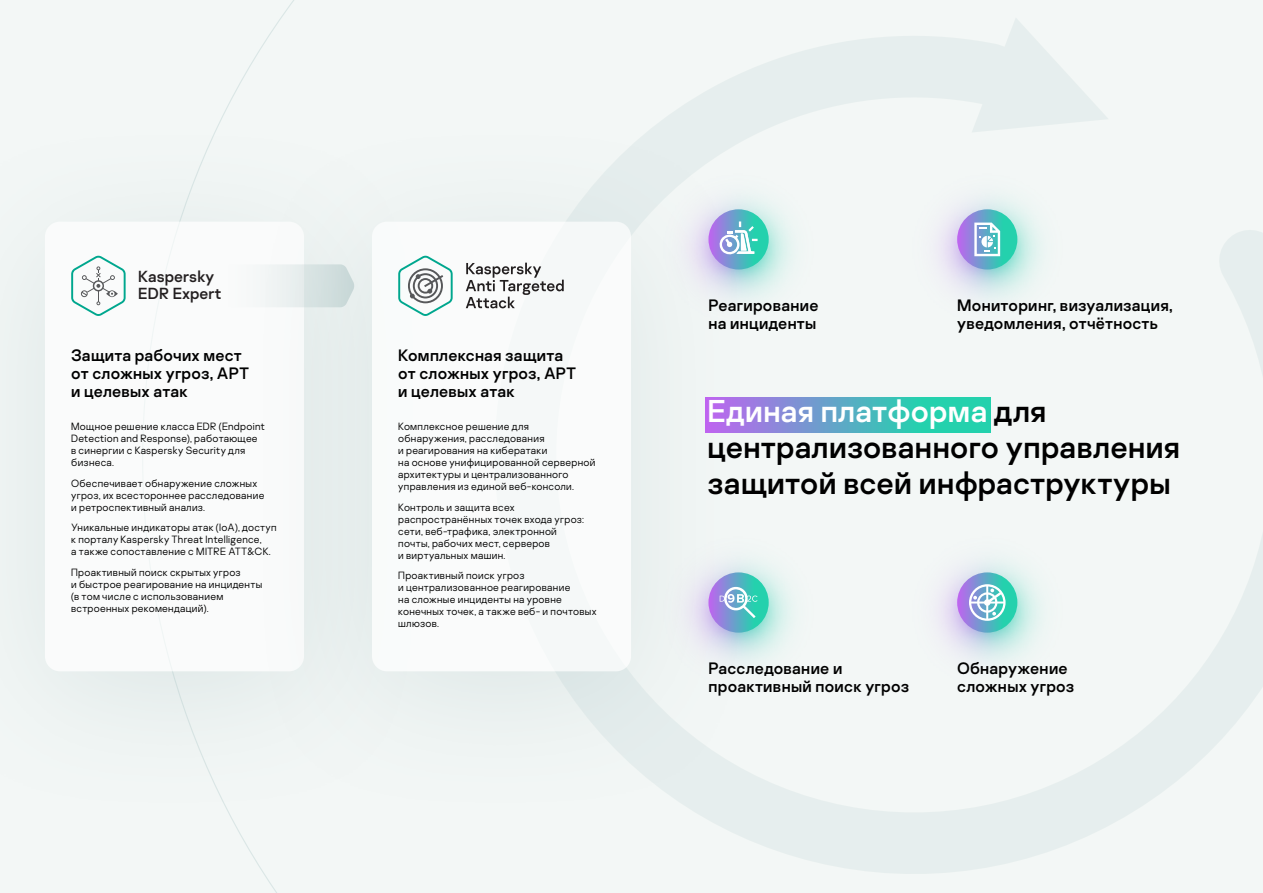
<style>
.page{position:relative;width:1263px;height:893px;background:#f3f7f6}
.page>*{position:absolute;margin:0;border:0;box-sizing:border-box;transform-origin:0 0}
.t1{font:31.5px/36px "Kaspersky Sans";letter-spacing:.01em;color:#000}
.t2{font:16.5px/18px "Kaspersky Sans";letter-spacing:.015em;color:#000}
.t3{font:16.05px/17px "Kaspersky Sans";letter-spacing:.005em;color:#231f20}
.copyright{font:300 10.5px/12px "Kaspersky Sans";letter-spacing:.03em;color:#000}
.s1{color:#fff}
</style>
<div class="page">
<svg style="left:666px;top:19px;width:597px;height:855px"></svg>
<div style="left:0;top:118px;width:430px;height:702px;background:#eff4f3"></div>
<div style="left:45px;top:222px;width:259px;height:449px;background:#fff;border-radius:15px"></div>
<div style="left:246px;top:118px;width:511px;height:702px;background:#eff4f3"></div>
<div style="left:372px;top:222px;width:259px;height:449px;background:#fff;border-radius:15px"></div>
<svg style="left:302px;top:264px;width:52px;height:43px;background:#d4e0df"></svg>
<svg style="left:71px;top:256px;width:55px;height:60px"></svg>
<svg style="left:466px;top:263px;width:98px;height:45px"></svg>
<svg style="left:398px;top:256px;width:55px;height:60px"></svg>
<img style="left:912px;top:173px;width:150px;height:150px">
<svg style="left:957px;top:209px;width:60px;height:60px;background:#62a8c7"></svg>
<svg style="left:974px;top:223px;width:26px;height:33px"></svg>
<img style="left:664px;top:173px;width:149px;height:150px">
<svg style="left:708px;top:209px;width:61px;height:60px;background:#63a9c7"></svg>
<svg style="left:719px;top:221px;width:38px;height:34px"></svg>
<img style="left:912px;top:536px;width:150px;height:150px">
<svg style="left:957px;top:572px;width:60px;height:61px;background:#64a8c8"></svg>
<svg style="left:969px;top:584px;width:36px;height:37px"></svg>
<img style="left:689px;top:536px;width:124px;height:150px">
<svg style="left:708px;top:572px;width:61px;height:61px;background:#66a9c8"></svg>
<svg style="left:720px;top:586px;width:37px;height:32px"></svg>
<svg style="left:705px;top:397px;width:286px;height:36px;background:#5fa7c6"></svg>
<p class="t3" style="left:138px;top:268px;width:85px">Kaspersky<br>EDR Expert</p>
<p class="t2" style="left:71px;top:346px;width:179px">Защита рабочих мест от сложных угроз, APT и целевых атак</p>
<p class="copyright" style="left:71px;top:420px;width:195px">Мощное решение класса EDR (Endpoint<br>Detection and Response), работающее в синергии с Kaspersky Security для бизнеса.</p>
<p class="copyright" style="left:71px;top:477px;width:195px">Обеспечивает обнаружение сложных угроз, их всестороннее расследование и ретроспективный анализ.</p>
<p class="copyright" style="left:71px;top:521px;width:207px">Уникальные индикаторы атак (IoA), доступ к порталу Kaspersky Threat Intelligence,<br>а также сопоставление с MITRE ATT&amp;CK.</p>
<p class="copyright" style="left:71px;top:566px;width:192px">Проактивный поиск скрытых угроз<br>и быстрое реагирование на инциденты (в том числе с использованием встроенных рекомендаций).</p>
<p class="t2" style="left:398px;top:346px;width:179px">Комплексная защита от сложных угроз, APT и целевых атак</p>
<p class="copyright" style="left:398px;top:420px;width:199px">Комплексное решение для обнаружения, расследования<br>и реагирования на кибератаки<br>на основе унифицированной серверной архитектуры и централизованного управления из единой веб-консоли.</p>
<p class="copyright" style="left:398px;top:501px;width:187px">Контроль и защита всеx распространённых точек входа угроз: сети, веб-трафика, электронной почты, рабочих мест, серверов<br>и виртуальных машин.</p>
<p class="copyright" style="left:398px;top:569px;width:200px">Проактивный поиск угроз<br>и централизованное реагирование<br>на сложные инциденты на уровне конечных точек, а также веб- и почтовых шлюзов.</p>
<p class="t2" style="left:708px;top:297px;width:111px">Реагирование на инциденты</p>
<p class="t2" style="left:957px;top:297px;width:217px">Мониторинг, визуализация, уведомления, отчётность</p>
<h3 class="t1" style="left:708px;top:393px;width:474px"><span class="s1">Единая платформа</span> для централизованного управления защитой всей инфраструктуры</h3>
<p class="t2" style="left:708px;top:660px;width:202px">Расследование и проактивный поиск угроз</p>
<p class="t2" style="left:957px;top:660px;width:119px">Обнаружение сложных угроз</p>
</div>
